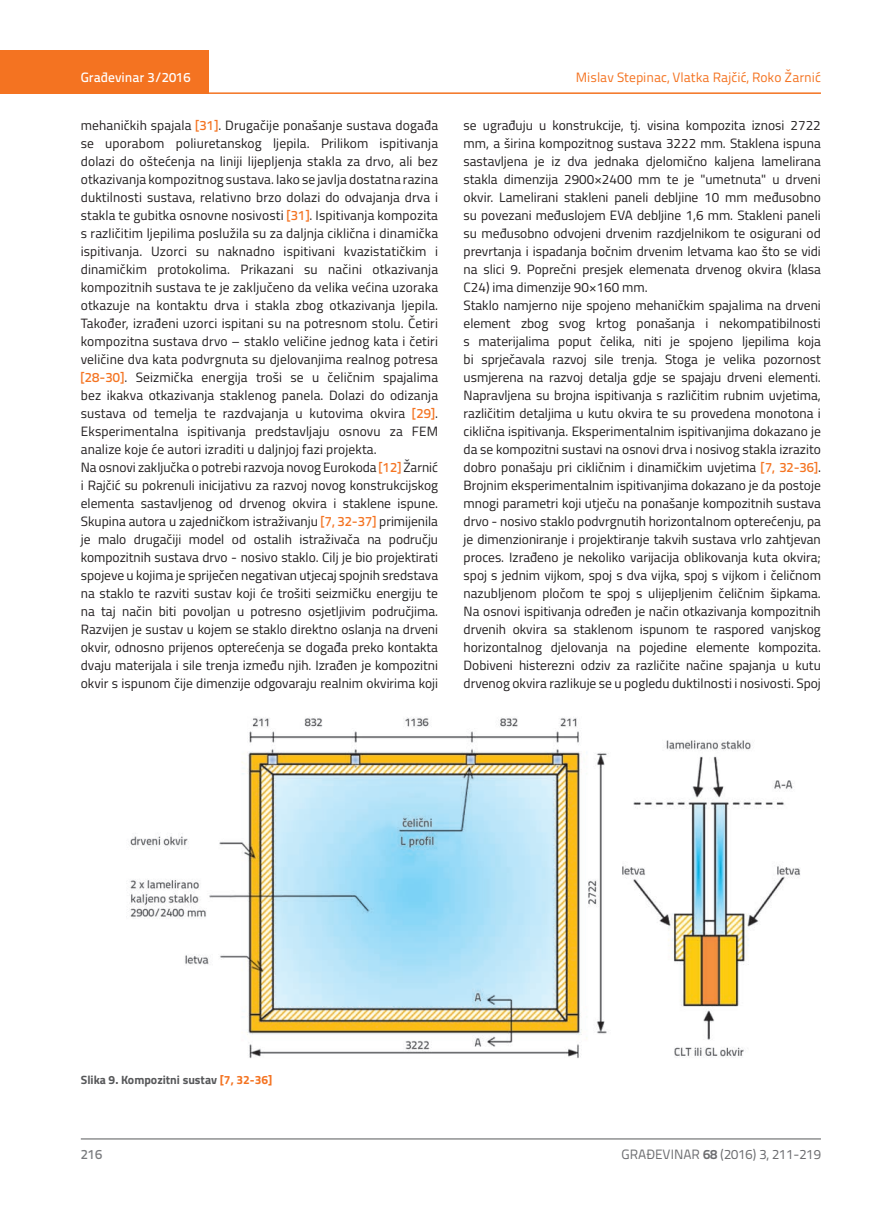
<style>
.page{position:relative;width:872px;height:1212px;background:#fff}
.page>*{position:absolute;margin:0;border:0;box-sizing:border-box;transform-origin:0 0}
.t1{font:13.5px/18px "Titillium";color:#231f20}
.t2{font:13.5px "Titillium Text 22 L";color:#f47321}
.t3{font:13.5px "Titillium Text 22 L";color:#6c6d70}
.t4{font:500 13.5px "Titillium Text 22 L";color:#fff}
.t5{font:500 13.5px "Titillium Text 22 L";color:#787a7d}
.t6{font:700 12px "Titillium";color:#57585a}
.s1{font-family:"Titillium Text 22 L";font-weight:500;color:#f47321}
.s2{color:#f47321}
.s3{font-weight:700}
</style>
<div class="page">
<div style="left:0;top:50px;width:208px;height:44px;background:#f47321"></div>
<hr style="left:0;top:92px;width:821px;height:2px;background:#f47321">
<hr style="left:81px;top:1139px;width:740px;height:1px;background:#57585a">
<img style="left:129px;top:717px;width:671px;height:342px">
<p class="t4" style="left:81px;top:67px;width:111px">Građevinar 3/2016</p>
<p class="t2" style="left:576px;top:68px;width:247px">Mislav Stepinac, Vlatka Rajčić, Roko Žarnić</p>
<p class="t1" style="left:81px;top:115px;width:359px">mehaničkih spajala <span class="s1">[31]</span>. Drugačije ponašanje sustava događa se uporabom poliuretanskog ljepila. Prilikom ispitivanja dolazi do oštećenja na liniji lijepljenja stakla za drvo, ali bez otkazivanja kompozitnog sustava. Iako se javlja dostatna razina duktilnosti sustava, relativno brzo dolazi do odvajanja drva i stakla te gubitka osnovne nosivosti <span class="s1">[31]</span>. Ispitivanja kompozita s različitim ljepilima poslužila su za daljnja ciklična i dinamička ispitivanja. Uzorci su naknadno ispitivani kvazistatičkim i dinamičkim protokolima. Prikazani su načini otkazivanja kompozitnih sustava te je zaključeno da velika većina uzoraka otkazuje na kontaktu drva i stakla zbog otkazivanja ljepila.<br>Također, izrađeni uzorci ispitani su na potresnom stolu. Četiri kompozitna sustava drvo – staklo veličine jednog kata i četiri veličine dva kata podvrgnuta su djelovanjima realnog potresa <span class="s1">[28-30]</span>. Seizmička energija troši se u čeličnim spajalima bez ikakva otkazivanja staklenog panela. Dolazi do odizanja sustava od temelja te razdvajanja u kutovima okvira <span class="s1">[29]</span>.<br>Eksperimentalna ispitivanja predstavljaju osnovu za FEM analize koje će autori izraditi u daljnjoj fazi projekta.<br>Na osnovi zaključka o potrebi razvoja novog Eurokoda <span class="s1">[12]</span> Žarnić i Rajčić su pokrenuli inicijativu za razvoj novog konstrukcijskog elementa sastavljenog od drvenog okvira i staklene ispune.<br>Skupina autora u zajedničkom istraživanju <span class="s1">[7, 32-37]</span> primijenila je malo drugačiji model od ostalih istraživača na području kompozitnih sustava drvo - nosivo staklo. Cilj je bio projektirati spojeve u kojima je spriječen negativan utjecaj spojnih sredstava na staklo te razviti sustav koji će trošiti seizmičku energiju te na taj način biti povoljan u potresno osjetljivim područjima.<br>Razvijen je sustav u kojem se staklo direktno oslanja na drveni okvir, odnosno prijenos opterećenja se događa preko kontakta dvaju materijala i sile trenja između njih. Izrađen je kompozitni okvir s ispunom čije dimenzije odgovaraju realnim okvirima koji</p>
<p class="t1" style="left:463px;top:115px;width:359px">se ugrađuju u konstrukcije, tj. visina kompozita iznosi 2722 mm, a širina kompozitnog sustava 3222 mm. Staklena ispuna sastavljena je iz dva jednaka djelomično kaljena lamelirana stakla dimenzija 2900×2400 mm te je "umetnuta" u drveni okvir. Lamelirani stakleni paneli debljine 10 mm međusobno su povezani međuslojem EVA debljine 1,6 mm. Stakleni paneli su međusobno odvojeni drvenim razdjelnikom te osigurani od prevrtanja i ispadanja bočnim drvenim letvama kao što se vidi na slici 9. Poprečni presjek elemenata drvenog okvira (klasa C24) ima dimenzije 90×160 mm.<br>Staklo namjerno nije spojeno mehaničkim spajalima na drveni element zbog svog krtog ponašanja i nekompatibilnosti s materijalima poput čelika, niti je spojeno ljepilima koja bi sprječavala razvoj sile trenja. Stoga je velika pozornost usmjerena na razvoj detalja gdje se spajaju drveni elementi.<br>Napravljena su brojna ispitivanja s različitim rubnim uvjetima, različitim detaljima u kutu okvira te su provedena monotona i ciklična ispitivanja. Eksperimentalnim ispitivanjima dokazano je da se kompozitni sustavi na osnovi drva i nosivog stakla izrazito dobro ponašaju pri cikličnim i dinamičkim uvjetima <span class="s1">[7, 32-36]</span>.<br>Brojnim eksperimentalnim ispitivanjima dokazano je da postoje mnogi parametri koji utječu na ponašanje kompozitnih sustava drvo - nosivo staklo podvrgnutih horizontalnom opterećenju, pa je dimenzioniranje i projektiranje takvih sustava vrlo zahtjevan proces. Izrađeno je nekoliko varijacija oblikovanja kuta okvira; spoj s jednim vijkom, spoj s dva vijka, spoj s vijkom i čeličnom nazubljenom pločom te spoj s ulijepljenim čeličnim šipkama.<br>Na osnovi ispitivanja određen je način otkazivanja kompozitnih drvenih okvira sa staklenom ispunom te raspored vanjskog horizontalnog djelovanja na pojedine elemente kompozita.<br>Dobiveni histerezni odziv za različite načine spajanja u kutu drvenog okvira razlikuje se u pogledu duktilnosti i nosivosti. Spoj</p>
<p class="t6" style="left:81px;top:1071px;width:193px">Slika 9. Kompozitni sustav <span class="s2">[7, 32-36]</span></p>
<p class="t5" style="left:81px;top:1144px;width:23px">216</p>
<p class="t3" style="left:621px;top:1144px;width:201px">GRAĐEVINAR <span class="s3">68</span> (2016) 3, 211-219</p>
</div>
